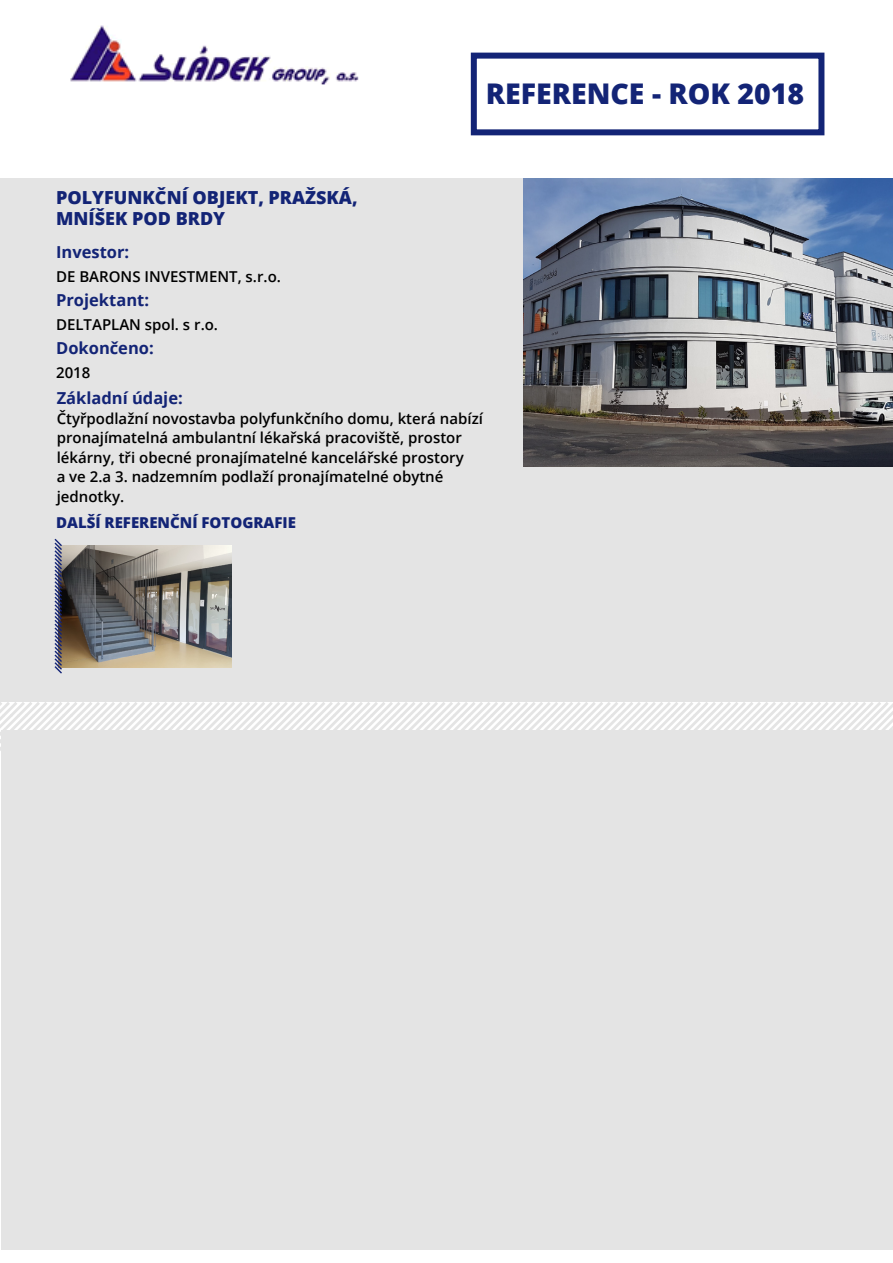
<style>
.page{position:relative;width:893px;height:1263px;background:#fff}
.page>*{position:absolute;margin:0;border:0;box-sizing:border-box;transform-origin:0 0}
.t1{font:800 28.5px "Open Sans";color:#132476}
.t2{font:800 18px "Open Sans";color:#132476}
.t3{font:700 16.5px "Open Sans";color:#132476}
.t4{font:600 15px/19.5px "Open Sans";color:#000}
.t5{font:800 15px "Open Sans";color:#132476}
</style>
<div class="page">
<div style="left:0;top:179px;width:893px;height:523px;background:#e4e4e4"></div>
<svg style="left:0;top:702px;width:893px;height:49px"></svg>
<img style="left:70px;top:25px;width:289px;height:60px">
<img style="left:523px;top:179px;width:370px;height:288px">
<img style="left:63px;top:545px;width:168px;height:123px">
<svg style="left:54px;top:538px;width:9px;height:136px"></svg>
<div style="left:471px;top:53px;width:353px;height:82px;border:6px solid #132476"></div>
<div style="left:1px;top:730px;width:892px;height:520px;background:#e4e4e4"></div>
<p class="t2" style="left:56px;top:183px;width:86px">POLYFUNKČN</p>
<p class="t2" style="left:182px;top:183px;width:37px">Í OBJEKT</p>
<p class="t2" style="left:258px;top:183px;width:101px">, PRAŽSKÁ,</p>
<p class="t2" style="left:56px;top:205px;width:171px">MNÍŠEK POD BRDY</p>
<p class="t3" style="left:56px;top:241px;width:75px">Investor:</p>
<p class="t4" style="left:56px;top:267px;width:226px">DE BARONS INVESTMENT, s.r.o.</p>
<p class="t3" style="left:56px;top:289px;width:94px">Projektant:</p>
<p class="t4" style="left:56px;top:315px;width:163px">DELTAPLAN spol. s r.o.</p>
<p class="t3" style="left:56px;top:337px;width:99px">Dokončeno:</p>
<p class="t4" style="left:56px;top:363px;width:36px">2018</p>
<h1 class="t1" style="left:486px;top:72px;width:320px">REFERENCE - ROK 2018</h1>
<p class="t3" style="left:57px;top:386px;width:128px">Základní údaje:</p>
<p class="t4" style="left:57px;top:408px;width:428px">Čtyřpodlažní novostavba polyfunkčního domu, která nabízí pronajímatelná ambulantní lékařská pracoviště, prostor lékárny, tři obecné pronajímatelné kancelářské prostory<br>a ve 2.a 3. nadzemním podlaží pronajímatelné obytné jednotky.</p>
<p class="t5" style="left:56px;top:511px;width:241px">DALŠÍ REFERENČNÍ FOTOGRAFIE</p>
</div>
